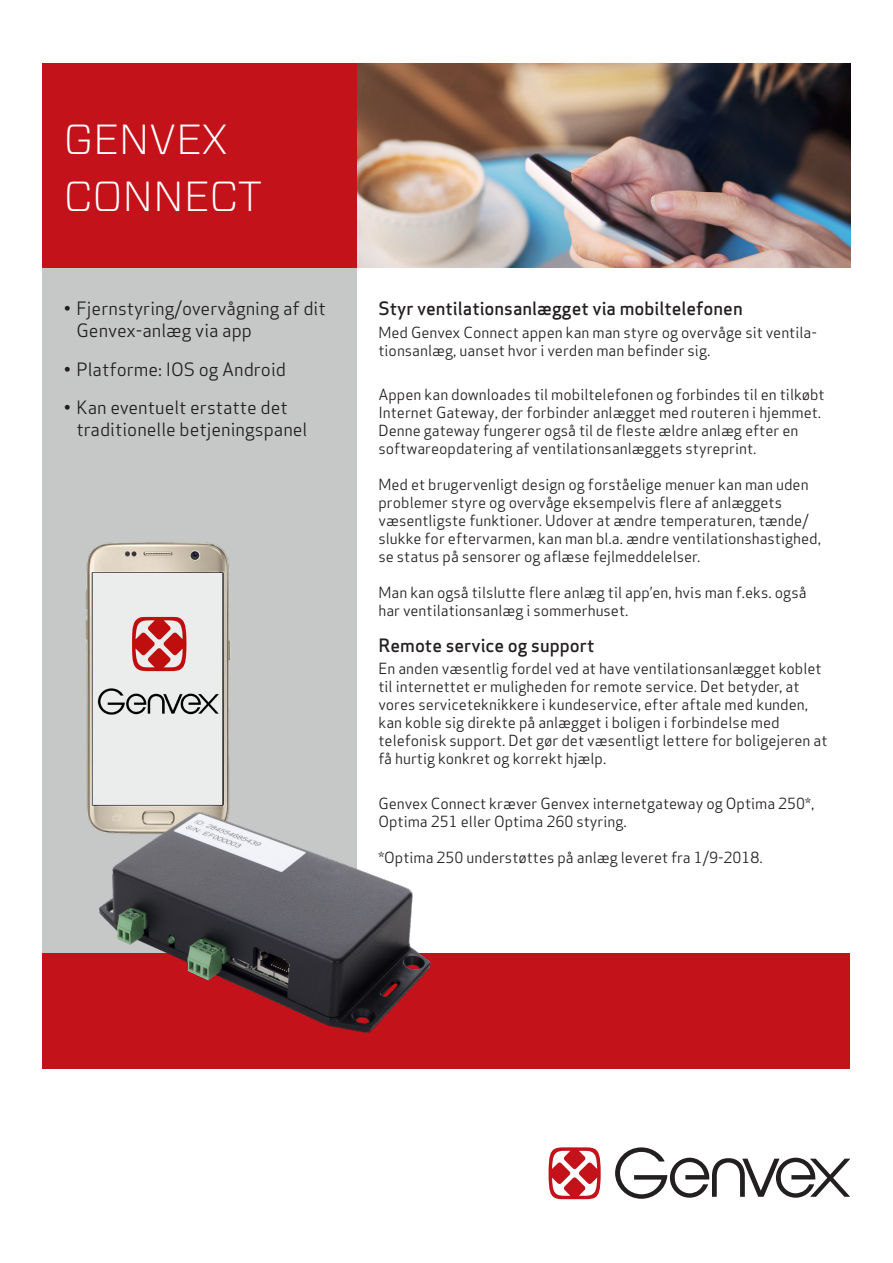
<style>
.page{position:relative;width:893px;height:1263px;background:#fff}
.page>*{position:absolute;margin:0;border:0;box-sizing:border-box;transform-origin:0 0}
.Overskrift_Arial_14p{font:300 42px/57px "Vitesse Sans";color:#fff}
.t1{font:18px/21.6px "Apex Sans";color:#231f20}
.Brødtekst_-_Apex_boo{font:500 18px "Apex Sans";color:#231f20}
.Brødtekst_-_Apex_boo-2{font:15px/18px "Apex Sans";color:#231f20}
</style>
<div class="page">
<svg style="left:549px;top:1147px;width:52px;height:52px"></svg>
<svg style="left:615px;top:1147px;width:235px;height:52px"></svg>
<div style="left:43px;top:268px;width:314px;height:686px;background:#c6c8c8"></div>
<img style="left:357px;top:64px;width:493px;height:204px">
<div style="left:43px;top:954px;width:807px;height:115px;background:#c4121a"></div>
<div style="left:43px;top:64px;width:314px;height:204px;background:#c4121a"></div>
<img style="left:85px;top:542px;width:146px;height:253px">
<img style="left:83px;top:795px;width:354px;height:238px">
<p class="Overskrift_Arial_14p" style="left:64px;top:110px;width:200px">GENVEX<br>CONNECT</p>
<p class="t1" style="left:77px;top:296px;width:251px;text-indent:-13px">• Fjernstyring/overvågning af dit<br>Genvex-anlæg via app</p>
<p class="t1" style="left:64px;top:356px;width:224px">• Platforme: IOS og Android</p>
<p class="t1" style="left:77px;top:395px;width:232px;text-indent:-13px">• Kan eventuelt erstatte det traditionelle betjeningspanel</p>
<p class="Brødtekst_-_Apex_boo" style="left:378px;top:293px;width:366px">Styr ventilationsanlægget via mobiltelefonen</p>
<p class="Brødtekst_-_Apex_boo-2" style="left:378px;top:322px;width:440px">Med Genvex Connect appen kan man styre og overvåge sit ventila&shy;tionsanlæg, uanset hvor i verden man befinder sig.</p>
<p class="Brødtekst_-_Apex_boo-2" style="left:378px;top:384px;width:448px">Appen kan downloades til mobiltelefonen og forbindes til en tilkøbt Internet Gateway, der forbinder anlægget med routeren i hjemmet.<br>Denne gateway fungerer også til de fleste ældre anlæg efter en softwareopdatering af ventilationsanlæggets styreprint.</p>
<p class="Brødtekst_-_Apex_boo-2" style="left:378px;top:474px;width:444px">Med et brugervenligt design og forståelige menuer kan man uden problemer styre og overvåge eksempelvis flere af anlæggets væsentligste funktioner. Udover at ændre temperaturen, tænde/ slukke for eftervarmen, kan man bl.a. ændre ventilationshastighed, se status på sensorer og aflæse fejlmeddelelser.</p>
<p class="Brødtekst_-_Apex_boo-2" style="left:378px;top:582px;width:430px">Man kan også tilslutte flere anlæg til app’en, hvis man f.eks. også har ventilationsanlæg i sommerhuset.</p>
<p class="Brødtekst_-_Apex_boo" style="left:378px;top:630px;width:218px">Remote service og support</p>
<p class="Brødtekst_-_Apex_boo-2" style="left:378px;top:658px;width:451px">En anden væsentlig fordel ved at have ventilationsanlægget koblet til internettet er muligheden for remote service. Det betyder, at vores serviceteknikkere i kundeservice, efter aftale med kunden, kan koble sig direkte på anlægget i boligen i forbindelse med telefonisk support. Det gør det væsentligt lettere for boligejeren at få hurtig konkret og korrekt hjælp.</p>
<p class="Brødtekst_-_Apex_boo-2" style="left:378px;top:793px;width:437px">Genvex Connect kræver Genvex internetgateway og Optima 250*,<br>Optima 251 eller Optima 260 styring.</p>
<p class="Brødtekst_-_Apex_boo-2" style="left:378px;top:847px;width:386px">*Optima 250 understøttes på anlæg leveret fra 1/9-2018.</p>
</div>
